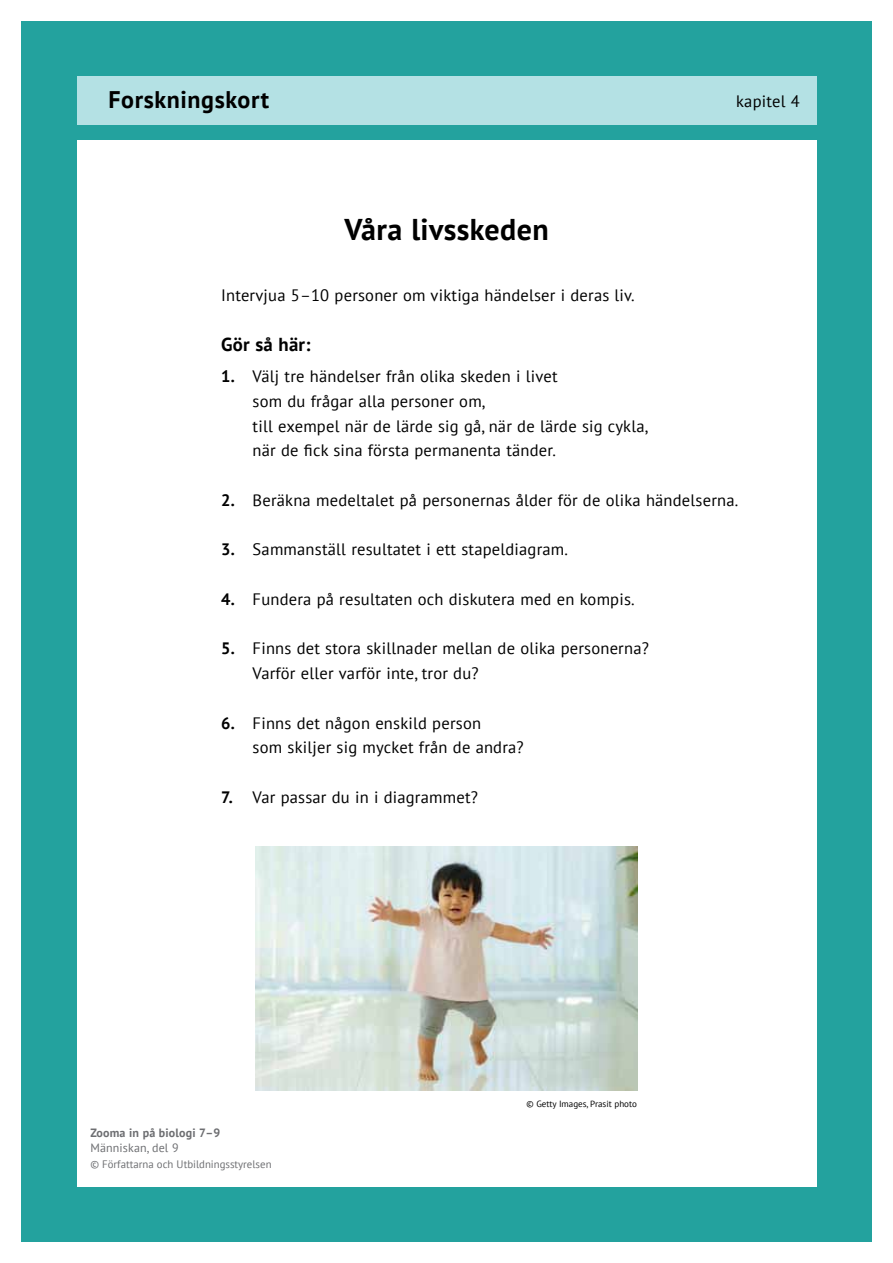
<style>
.page{position:relative;width:893px;height:1263px;background:#fff}
.page>*{position:absolute;margin:0;border:0;box-sizing:border-box;transform-origin:0 0}
.t1{font:700 30px "PT Sans";letter-spacing:.015em;color:#000}
.t2{font:700 24px "PT Sans";letter-spacing:.025em;color:#000}
.t3{font:700 18.75px "PT Sans";letter-spacing:.015em;color:#000}
.t4{font:16.5px/24.8px "PT Sans";letter-spacing:.015em;color:#000}
.t5{font:700 12px "PT Sans";letter-spacing:.015em;color:#6d6e71}
.t6{font:12px "PT Sans";letter-spacing:.015em;color:#6d6e71}
.t7{font:10.8px "PT Sans";color:#6d6e71}
.t8{font:9px "PT Sans";color:#000}
.s1{font-weight:700}
</style>
<div class="page">
<div style="left:21px;top:21px;width:851px;height:1221px;background:#23a29e"></div>
<div style="left:77px;top:140px;width:739px;height:1046px;background:#fff"></div>
<div style="left:77px;top:77px;width:739px;height:48px;background:#b4e1e4"></div>
<img style="left:255px;top:846px;width:383px;height:245px">
<h2 class="t2" style="left:108px;top:84px;width:162px">Forskningskort</h2>
<h1 class="t1" style="left:344px;top:210px;width:206px">Våra livsskeden</h1>
<p class="t4" style="left:736px;top:88px;width:65px">kapitel 4</p>
<p class="t4" style="left:221px;top:283px;width:415px">Intervjua 5–10 personer om viktiga händelser i deras liv.</p>
<p class="t3" style="left:221px;top:332px;width:91px">Gör så här:</p>
<p class="t4" style="left:253px;top:363px;width:397px;text-indent:-31px"><span class="s1">1.</span> Välj tre händelser från olika skeden i livet<br>som du frågar alla personer om,<br>till exempel när de lärde sig gå, när de lärde sig cykla, när de fick sina första permanenta tänder.</p>
<p class="t4" style="left:221px;top:487px;width:519px"><span class="s1">2.</span> Beräkna medeltalet på personernas ålder för de olika händelserna.</p>
<p class="t4" style="left:221px;top:537px;width:348px"><span class="s1">3.</span> Sammanställ resultatet i ett stapeldiagram.</p>
<p class="t4" style="left:221px;top:586px;width:415px"><span class="s1">4.</span> Fundera på resultaten och diskutera med en kompis.</p>
<p class="t4" style="left:253px;top:636px;width:398px;text-indent:-31px"><span class="s1">5.</span> Finns det stora skillnader mellan de olika personerna?<br>Varför eller varför inte, tror du?</p>
<p class="t4" style="left:253px;top:710px;width:273px;text-indent:-31px"><span class="s1">6.</span> Finns det någon enskild person<br>som skiljer sig mycket från de andra?</p>
<p class="t4" style="left:221px;top:784px;width:258px"><span class="s1">7.</span> Var passar du in i diagrammet?</p>
<p class="t5" style="left:90px;top:1125px;width:131px">Zooma in på biologi 7–9</p>
<p class="t6" style="left:90px;top:1140px;width:90px">Människan, del 9</p>
<p class="t7" style="left:90px;top:1158px;width:183px">© Författarna och Utbildningsstyrelsen</p>
<p class="t8" style="left:526px;top:1098px;width:112px">© Getty Images, Prasit photo</p>
</div>
